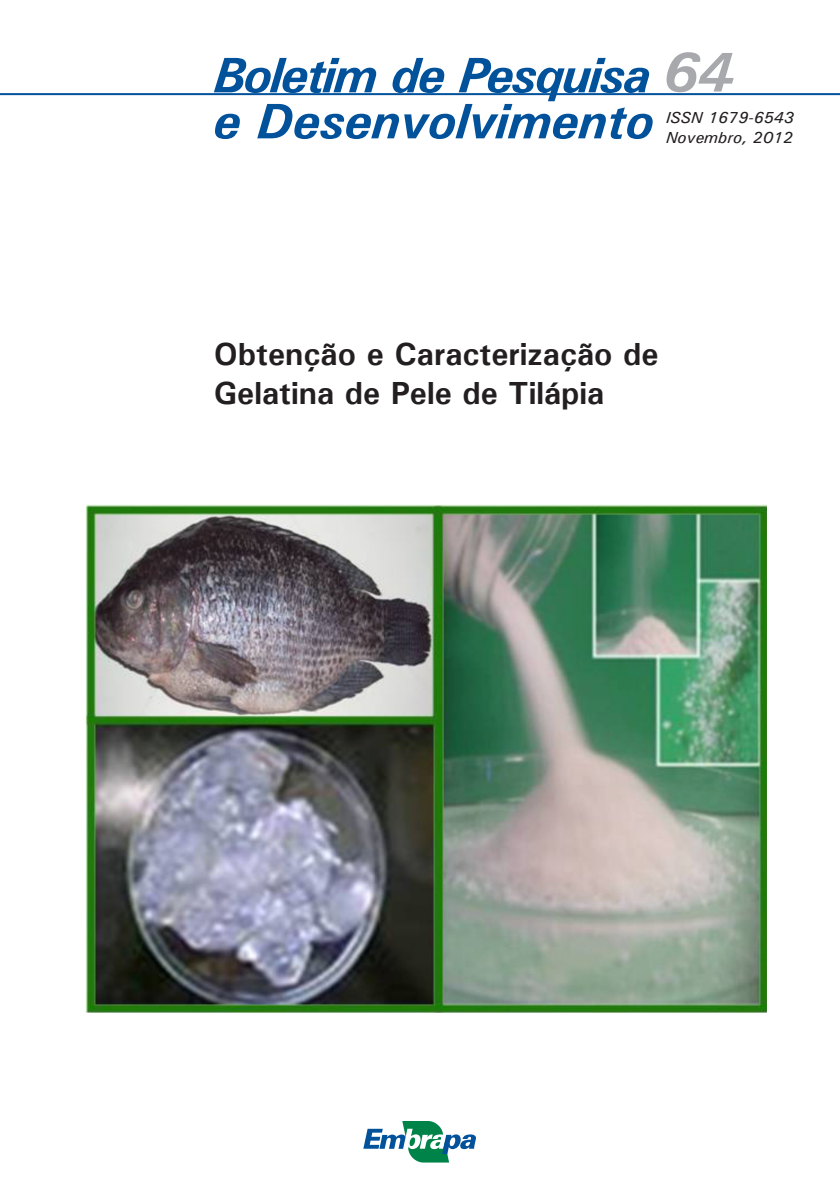
<style>
.page{position:relative;width:840px;height:1191px;background:#fff}
.page>*{position:absolute;margin:0;border:0;box-sizing:border-box;transform-origin:0 0}
.t1{font:italic 700 56px "Univers";color:#a8a9ad}
.t2{font:italic 700 50px "Univers";letter-spacing:-.015em;color:#01519b}
.t3{font:700 32px/38.4px "Univers";color:#231f20}
.t4{font:italic 16px "Univers";color:#231f20}
</style>
<div class="page">
<hr style="left:0;top:93px;width:839px;height:2px;background:#01519b">
<svg style="left:363px;top:1121px;width:113px;height:41px"></svg>
<img style="left:85px;top:504px;width:680px;height:508px">
<p class="t2" style="left:213px;top:43px;width:438px">Boletim de Pesquisa</p>
<p class="t2" style="left:213px;top:89px;width:441px">e Desenvolvimento</p>
<p class="t1" style="left:662px;top:37px;width:72px">64</p>
<p class="t4" style="left:665px;top:108px;width:129px">ISSN 1679-6543</p>
<p class="t4" style="left:665px;top:127px;width:129px">Novembro, 2012</p>
<p class="t3" style="left:213px;top:334px;width:446px">Obtenção e Caracterização de<br>Gelatina de Pele de Tilápia</p>
</div>
